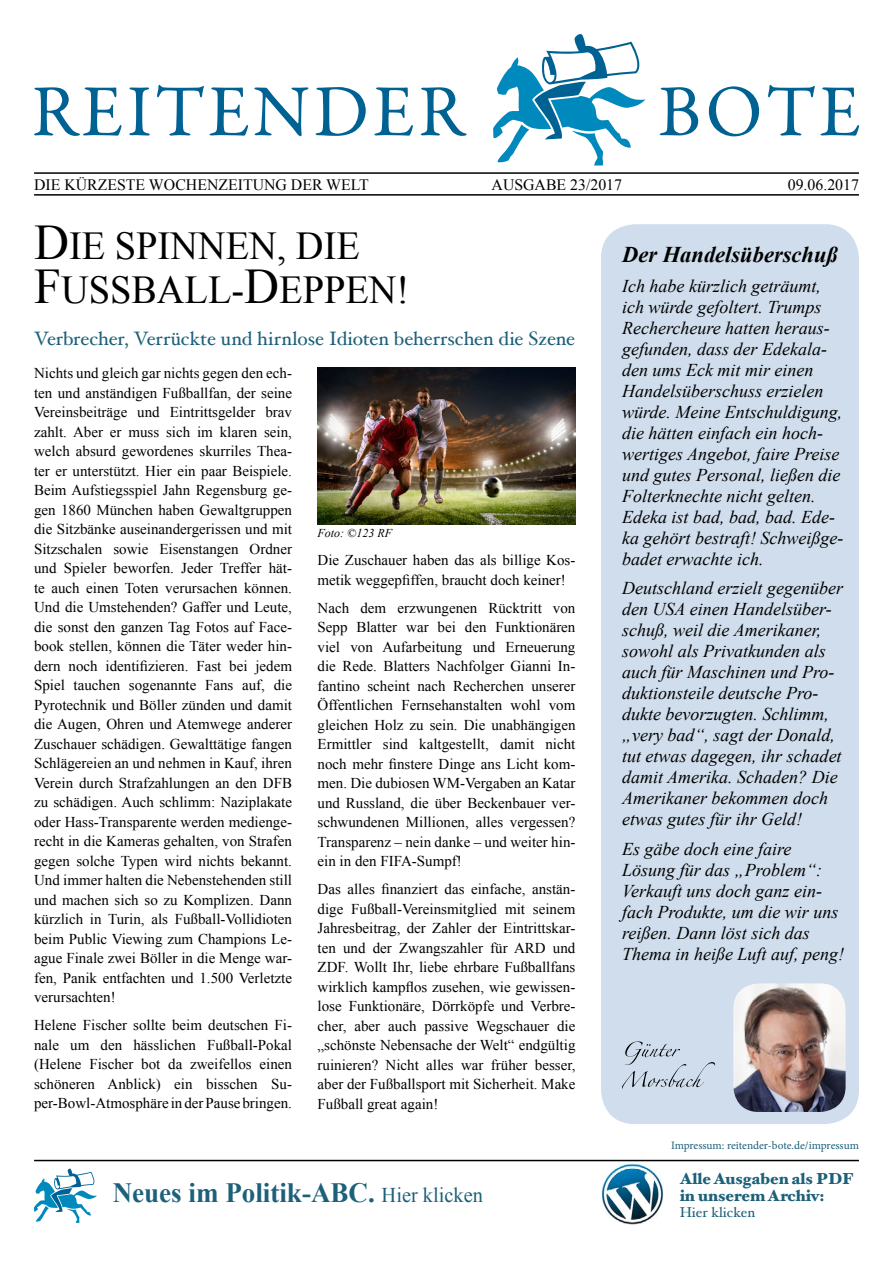
<style>
.page{position:relative;width:893px;height:1263px;background:#fff}
.page>*{position:absolute;margin:0;border:0;box-sizing:border-box;transform-origin:0 0}
.t1{font:39.6px/44.5px "Times New Roman";color:#000}
.t2{font:700 27.9px "Times New Roman";color:#1d607a}
.t3{font:italic 700 22.5px "Times New Roman";color:#000}
.t4{font:19.35px "Hoefler Text";letter-spacing:-.01em;color:#1d607a}
.t5{font:italic 18px/21px "Times New Roman";color:#000}
.t6{font:15.9px "Times New Roman";color:#000}
.t7{font:900 15.9px/16.5px "Hoefler Text";color:#1d607a}
.t8{font:15px/19.5px "Times New Roman";color:#000;text-align:justify}
.t9{font:14.25px "Hoefler Text";color:#1d607a}
.t10{font:italic 12px "Times New Roman";color:#000}
.t11{font:11.4px "Minion Pro";letter-spacing:-.005em;color:#1d607a}
.s1{font-size:49.8px}
.s2{font-weight:400;font-size:21px}
</style>
<div class="page">
<div style="left:601px;top:224px;width:258px;height:900px;background:#cfddec;border-radius:34px"></div>
<svg style="left:493px;top:34px;width:152px;height:131px"></svg>
<svg style="left:34px;top:87px;width:88px;height:49px"></svg>
<svg style="left:129px;top:87px;width:21px;height:48px"></svg>
<svg style="left:157px;top:85px;width:47px;height:51px"></svg>
<svg style="left:210px;top:87px;width:38px;height:49px"></svg>
<svg style="left:254px;top:87px;width:54px;height:49px"></svg>
<svg style="left:316px;top:87px;width:50px;height:49px"></svg>
<svg style="left:374px;top:87px;width:39px;height:49px"></svg>
<svg style="left:421px;top:87px;width:46px;height:49px"></svg>
<svg style="left:660px;top:87px;width:38px;height:48px"></svg>
<svg style="left:709px;top:86px;width:50px;height:50px"></svg>
<svg style="left:768px;top:85px;width:91px;height:51px"></svg>
<hr style="left:34px;top:172px;width:825px;height:2px;background:#000">
<hr style="left:34px;top:1160px;width:825px;height:1px;background:#000">
<hr style="left:34px;top:194px;width:825px;height:2px;background:#000">
<img style="left:601px;top:1163px;width:63px;height:62px">
<img style="left:733px;top:983px;width:113px;height:129px">
<svg style="left:622px;top:1041px;width:93px;height:48px"></svg>
<svg style="left:34px;top:1168px;width:63px;height:55px"></svg>
<img style="left:317px;top:368px;width:258px;height:157px">
<p class="t6" style="left:34px;top:174px;width:336px">DIE KÜRZESTE WOCHENZEITUNG DER WELT</p>
<p class="t6" style="left:492px;top:174px;width:132px">AUSGABE 23/2017</p>
<p class="t6" style="left:788px;top:174px;width:73px">09.06.2017</p>
<h1 class="t1" style="left:34px;top:223px;width:377px"><span class="s1">D</span>IE SPINNEN, DIE<br><span class="s1">F</span>USSBALL-<span class="s1">D</span>EPPEN!</h1>
<p class="t4" style="left:34px;top:327px;width:543px">Verbrecher, Verrückte und hirnlose Idioten beherrschen die Szene</p>
<p class="t8" style="left:34px;top:363px;width:259px">Nichts und gleich gar nichts gegen den ech&shy;ten und anständigen Fußballfan, der seine Vereinsbeiträge und Eintrittsgelder brav zahlt. Aber er muss sich im klaren sein, welch absurd gewordenes skurriles Thea&shy;ter er unterstützt. Hier ein paar Beispiele.<br>Beim Aufstiegsspiel Jahn Regensburg ge&shy;gen 1860 München haben Gewaltgruppen die Sitzbänke auseinandergerissen und mit Sitzschalen sowie Eisenstangen Ordner und Spieler beworfen. Jeder Treffer hät&shy;te auch einen Toten verursachen können.<br>Und die Umstehenden? Gaffer und Leute, die sonst den ganzen Tag Fotos auf Face&shy;book stellen, können die Täter weder hin&shy;dern noch identifizieren. Fast bei jedem Spiel tauchen sogenannte Fans auf, die Pyrotechnik und Böller zünden und damit die Augen, Ohren und Atemwege anderer Zuschauer schädigen. Gewalttätige fangen Schlägereien an und nehmen in Kauf, ihren Verein durch Strafzahlungen an den DFB zu schädigen. Auch schlimm: Naziplakate oder Hass-Transparente werden medienge&shy;recht in die Kameras gehalten, von Strafen gegen solche Typen wird nichts bekannt.<br>Und immer halten die Nebenstehenden still und machen sich so zu Komplizen. Dann kürzlich in Turin, als Fußball-Vollidioten beim Public Viewing zum Champions Le&shy;ague Finale zwei Böller in die Menge war&shy;fen, Panik entfachten und 1.500 Verletzte verursachten!</p>
<p class="t8" style="left:34px;top:1015px;width:259px">Helene Fischer sollte beim deutschen Fi&shy;nale um den hässlichen Fußball-Pokal (Helene Fischer bot da zweifellos einen schöneren Anblick) ein bisschen Su&shy;per-Bowl-Atmosphäre in der Pause bringen.</p>
<p class="t10" style="left:318px;top:524px;width:76px">Foto: ©123 RF</p>
<p class="t8" style="left:318px;top:550px;width:259px">Die Zuschauer haben das als billige Kos&shy;metik weggepfiffen, braucht doch keiner!</p>
<p class="t8" style="left:318px;top:598px;width:259px">Nach dem erzwungenen Rücktritt von Sepp Blatter war bei den Funktionären viel von Aufarbeitung und Erneuerung die Rede. Blatters Nachfolger Gianni In&shy;fantino scheint nach Recherchen unserer Öffentlichen Fernsehanstalten wohl vom gleichen Holz zu sein. Die unabhängigen Ermittler sind kaltgestellt, damit nicht noch mehr finstere Dinge ans Licht kom&shy;men. Die dubiosen WM-Vergaben an Katar und Russland, die über Beckenbauer ver&shy;schwundenen Millionen, alles vergessen?<br>Transparenz – nein danke – und weiter hin&shy;ein in den FIFA-Sumpf!</p>
<p class="t8" style="left:318px;top:879px;width:259px">Das alles finanziert das einfache, anstän&shy;dige Fußball-Vereinsmitglied mit seinem Jahresbeitrag, der Zahler der Eintrittskar&shy;ten und der Zwangszahler für ARD und ZDF. Wollt Ihr, liebe ehrbare Fußballfans wirklich kampflos zusehen, wie gewissen&shy;lose Funktionäre, Dörrköpfe und Verbre&shy;cher, aber auch passive Wegschauer die „schönste Nebensache der Welt“ endgültig ruinieren? Nicht alles war früher besser, aber der Fußballsport mit Sicherheit. Make Fußball great again!</p>
<h2 class="t2" style="left:113px;top:1174px;width:372px">Neues im Politik-ABC. <span class="s2">Hier klicken</span></h2>
<h3 class="t3" style="left:622px;top:239px;width:217px">Der Handelsüberschuß</h3>
<p class="t5" style="left:622px;top:275px;width:223px">Ich habe kürzlich geträumt, ich würde gefoltert. Trumps<br>Rechercheure hatten heraus&shy;gefunden, dass der Edekala&shy;den ums Eck mit mir einen<br>Handelsüberschuss erzielen würde. Meine Entschuldigung, die hätten einfach ein hoch&shy;wertiges Angebot, faire Preise und gutes Personal, ließen die<br>Folterknechte nicht gelten.<br>Edeka ist bad, bad, bad. Ede&shy;ka gehört bestraft! Schweißge&shy;badet erwachte ich.</p>
<p class="t5" style="left:622px;top:577px;width:222px">Deutschland erzielt gegenüber den USA einen Handelsüber&shy;schuß, weil die Amerikaner, sowohl als Privatkunden als auch für Maschinen und Pro&shy;duktionsteile deutsche Pro&shy;dukte bevorzugten. Schlimm, „very bad“, sagt der Donald, tut etwas dagegen, ihr schadet damit Amerika. Schaden? Die<br>Amerikaner bekommen doch etwas gutes für ihr Geld!</p>
<p class="t5" style="left:622px;top:838px;width:223px">Es gäbe doch eine faire<br>Lösung für das „Problem“:<br>Verkauft uns doch ganz ein&shy;fach Produkte, um die wir uns reißen. Dann löst sich das<br>Thema in heiße Luft auf, peng!</p>
<p class="t11" style="left:671px;top:1138px;width:189px">Impressum: reitender-bote.de/impressum</p>
<p class="t7" style="left:680px;top:1171px;width:176px">Alle Ausgaben als PDF in unserem Archiv:</p>
<p class="t9" style="left:680px;top:1204px;width:77px">Hier klicken</p>
</div>
